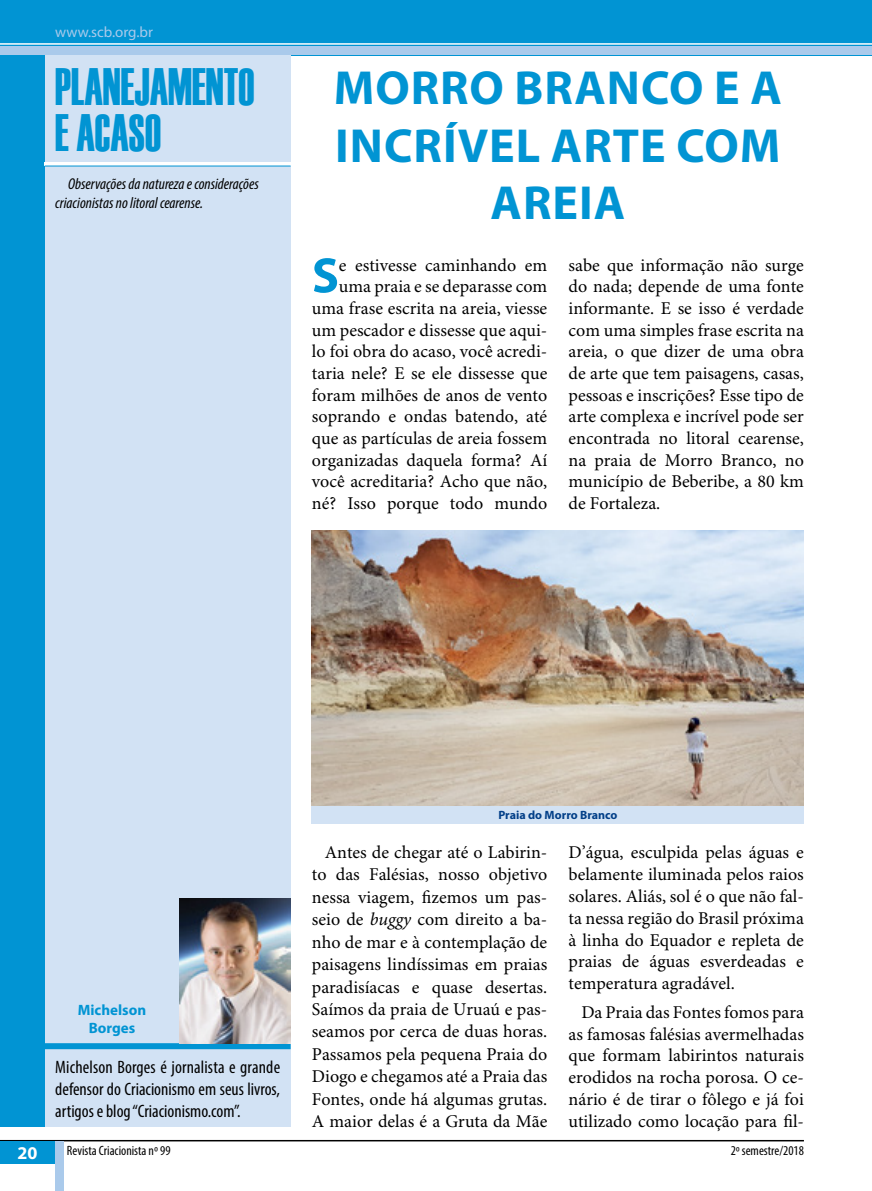
<style>
.page{position:relative;width:872px;height:1191px;background:#fff}
.page>*{position:absolute;margin:0;border:0;box-sizing:border-box;transform-origin:0 0}
.t1{font:52.5px/46.5px "Haettenschweiler";color:#0194d3;scale:.8 1}
.t2{font:700 50.1px "Myriad Pro";color:#0194d3}
.t3{font:700 48px/57.6px "Myriad Pro";letter-spacing:.02em;color:#0194d3;text-align:center}
.t4{font:18px/21.6px "Minion Pro";color:#000;text-align:justify}
.t5{font:condensed 18px/21.6px "Myriad Pro";color:#000;text-align:justify}
.t6{font:700 18px "Myriad Pro";color:#fff}
.t7{font:italic condensed 15.75px/18.9px "Myriad Pro";color:#000}
.t8{font:700 15px/18px "Myriad Pro";color:#0194d3;text-align:center}
.t9{font:15px "Myriad Pro";color:#aacaeb}
.t10{font:condensed 13.5px "Myriad Pro";color:#000}
.t11{font:700 12px "Myriad Pro";color:#023f88}
.s1{font-style:italic}
</style>
<div class="page">
<hr style="left:0;top:1140px;width:804px;height:1px;background:#000">
<div style="left:0;top:0;width:872px;height:55px;background:#0194d3"></div>
<div style="left:0;top:47px;width:872px;height:8px;background:#aacaeb"></div>
<hr style="left:0;top:43px;width:872px;height:2px;background:#fff">
<div style="left:0;top:1141px;width:55px;height:22px;background:#0194d3"></div>
<div style="left:55px;top:1141px;width:9px;height:50px;background:#aacaeb"></div>
<div style="left:0;top:55px;width:291px;height:1072px;background:#d2e2f4"></div>
<div style="left:0;top:55px;width:45px;height:1072px;background:#0194d3"></div>
<svg style="left:45px;top:162px;width:246px;height:4px"></svg>
<hr style="left:45px;top:166px;width:246px;height:1px;background:#0194d3">
<div style="left:45px;top:1043px;width:246px;height:6px;background:#0194d3"></div>
<img style="left:312px;top:530px;width:492px;height:276px">
<div style="left:312px;top:806px;width:492px;height:17px;background:#d2e2f4"></div>
<img style="left:179px;top:898px;width:112px;height:145px">
<p class="t9" style="left:55px;top:23px;width:99px">www.scb.org.br</p>
<h1 class="t1" style="left:55px;top:63px;width:250px">PLANEJAMENTO<br>E ACASO</h1>
<p class="t7" style="left:55px;top:174px;width:205px;text-indent:13px">Observações da natureza e considerações criacionistas no litoral cearense.</p>
<h3 class="t3" style="left:334px;top:57px;width:449px">MORRO BRANCO E A<br>INCRÍVEL ARTE COM<br>AREIA</h3>
<h2 class="t2" style="left:312px;top:243px;width:29px">S</h2>
<p class="t4" style="left:312px;top:255px;width:237px;text-align:right">e estivesse caminhando em uma praia e se deparasse com uma frase escrita na areia, viesse um pescador e dissesse que aqui&shy;lo foi obra do acaso, você acredi&shy;taria nele? E se ele dissesse que foram milhões de anos de vento soprando e ondas batendo, até que as partículas de areia fossem organizadas daquela forma? Aí você acreditaria? Acho que não, né? Isso porque todo mundo</p>
<p class="t4" style="left:568px;top:255px;width:237px">sabe que informação não surge do nada; depende de uma fonte informante. E se isso é verdade com uma simples frase escrita na areia, o que dizer de uma obra de arte que tem paisagens, casas, pessoas e inscrições? Esse tipo de arte complexa e incrível pode ser encontrada no litoral cearense, na praia de Morro Branco, no município de Beberibe, a 80 km de Fortaleza.</p>
<p class="t8" style="left:78px;top:1000px;width:70px">Michelson<br>Borges</p>
<p class="t5" style="left:55px;top:1056px;width:226px">Michelson Borges é jornalista e grande defensor do Criacionismo em seus livros, artigos e blog “Criacionismo.com”.</p>
<p class="t11" style="left:498px;top:807px;width:120px">Praia do Morro Branco</p>
<p class="t4" style="left:312px;top:841px;width:237px;line-height:22.5px;text-indent:13px">Antes de chegar até o Labirin&shy;to das Falésias, nosso objetivo nessa viagem, fizemos um pas&shy;seio de <span class="s1">buggy</span> com direito a ba&shy;nho de mar e à contemplação de paisagens lindíssimas em praias paradisíacas e quase desertas.<br>Saímos da praia de Uruaú e pas&shy;seamos por cerca de duas horas.<br>Passamos pela pequena Praia do Diogo e chegamos até a Praia das Fontes, onde há algumas grutas.<br>A maior delas é a Gruta da Mãe</p>
<p class="t4" style="left:568px;top:842px;width:237px">D’água, esculpida pelas águas e belamente iluminada pelos raios solares. Aliás, sol é o que não fal&shy;ta nessa região do Brasil próxima à linha do Equador e repleta de praias de águas esverdeadas e temperatura agradável.</p>
<p class="t4" style="left:568px;top:1001px;width:237px;text-indent:13px">Da Praia das Fontes fomos para as famosas falésias avermelhadas que formam labirintos naturais erodidos na rocha porosa. O ce&shy;nário é de tirar o fôlego e já foi utilizado como locação para fil-</p>
<p class="t6" style="left:18px;top:1141px;width:21px">20</p>
<p class="t10" style="left:67px;top:1142px;width:105px">Revista Criacionista nº 99</p>
<p class="t10" style="left:730px;top:1142px;width:75px">2º semestre/2018</p>
</div>
